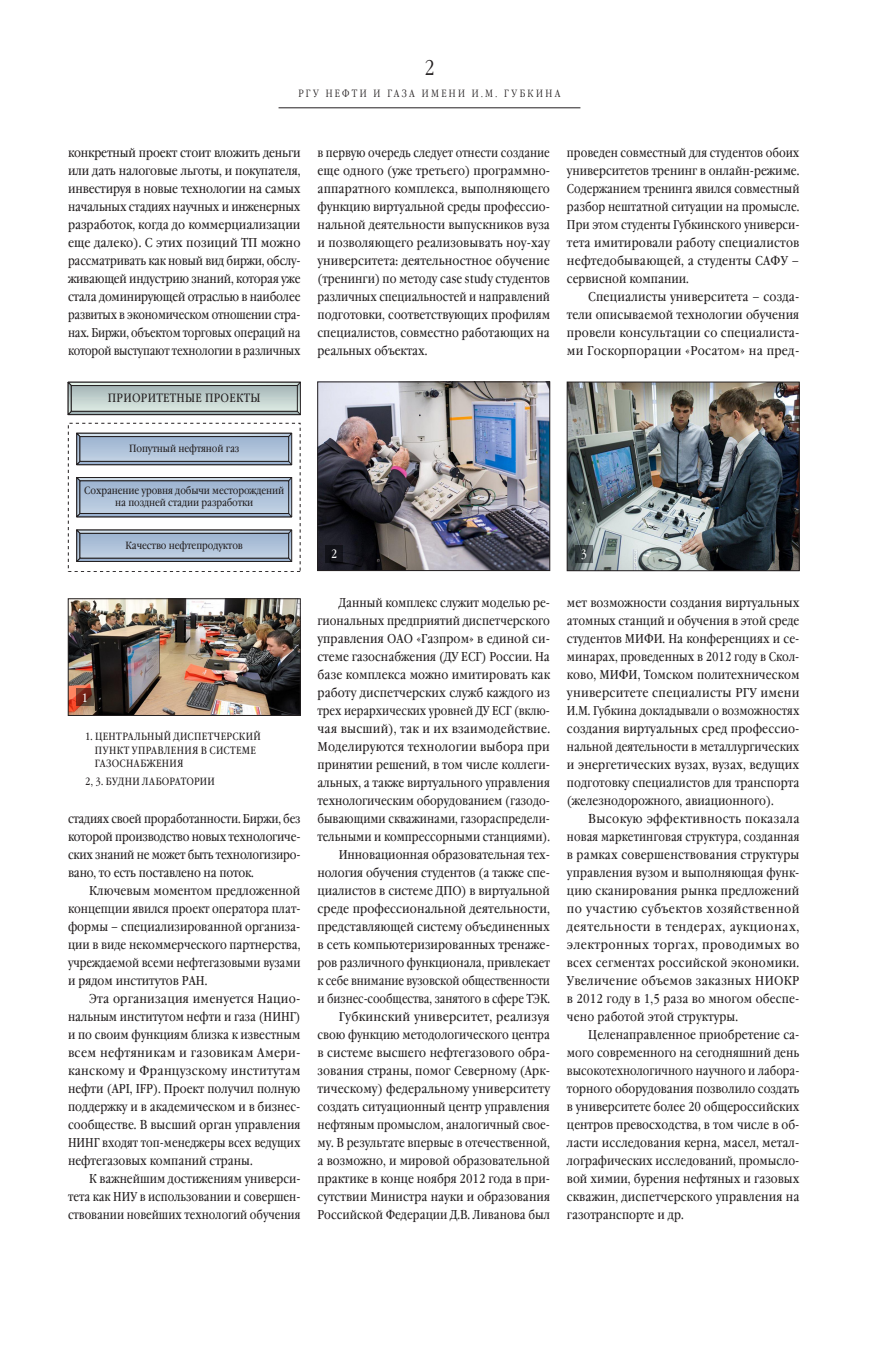
<style>
.page{position:relative;width:893px;height:1361px;background:#fff}
.page>*{position:absolute;margin:0;border:0;box-sizing:border-box;transform-origin:0 0}
.koloncifra{font:300 21px "Garamond Narrow C";color:#231f20}
.O9-Text{font:12.75px/18px "Garamond Book Narrow C";color:#231f20;text-align:justify}
.O9-Text-2{font:12.75px/18px "Garamond Book Narrow C";color:#231f20;text-align:justify;scale:1.05 1}
.O9-Text-3{font:12.75px/18px "Garamond Book Narrow C";color:#231f20;text-align:justify;scale:.96 1}
.O9-Text-4{font:12.75px/18px "Garamond Book Narrow C";color:#231f20;text-align:justify;scale:1.04 1}
.t1{font:12px "Garamond Book Narrow C";letter-spacing:.025em;color:#231f20}
._1_2_text_fonar{font:12px "Garamond Book Narrow C";color:#fff}
.t2{font:10.5px/12.6px "Garamond Book Narrow C";letter-spacing:-.01em;color:#231f20;text-align:center}
.t3{font:10.5px/13.5px "Garamond Book Narrow C";letter-spacing:.03em;color:#231f20}
.Kolontitul{font:300 10.5px "Garamond Narrow C";letter-spacing:.23em;color:#231f20}
.t4{font:10.5px "Garamond Book Narrow C";letter-spacing:.025em;color:#231f20}
</style>
<div class="page">
<hr style="left:279px;top:107px;width:301px;height:1px;background:#231f20">
<img style="left:70px;top:600px;width:228px;height:113px">
<div style="left:68px;top:598px;width:232px;height:117px;border:1px solid #231f20"></div>
<img style="left:569px;top:384px;width:228px;height:185px">
<div style="left:567px;top:382px;width:232px;height:189px;border:1px solid #231f20"></div>
<img style="left:319px;top:384px;width:229px;height:185px">
<div style="left:317px;top:382px;width:233px;height:189px;border:1px solid #231f20"></div>
<svg style="left:575px;top:545px;width:17px;height:17px"></svg>
<div style="left:326px;top:545px;width:17px;height:17px;background:#14141a"></div>
<svg style="left:77px;top:689px;width:17px;height:17px"></svg>
<div style="left:68px;top:423px;width:233px;height:149px;border:1px dashed #231f20"></div>
<svg style="left:68px;top:382px;width:233px;height:33px"></svg>
<svg style="left:73px;top:387px;width:223px;height:22px"></svg>
<div style="left:71px;top:385px;width:227px;height:26px;border:1px solid #231f20"></div>
<svg style="left:76px;top:432px;width:217px;height:33px"></svg>
<svg style="left:82px;top:438px;width:205px;height:21px"></svg>
<div style="left:80px;top:436px;width:209px;height:25px;border:1px solid #231f20"></div>
<svg style="left:76px;top:477px;width:217px;height:40px"></svg>
<div style="left:80px;top:481px;width:209px;height:32px;background:linear-gradient(to bottom,#9db3d0,#bfd0e2)"></div>
<div style="left:80px;top:480px;width:209px;height:34px;border:1px solid #231f20"></div>
<svg style="left:76px;top:529px;width:217px;height:33px"></svg>
<svg style="left:82px;top:535px;width:205px;height:21px"></svg>
<div style="left:80px;top:533px;width:209px;height:25px;border:1px solid #231f20"></div>
<p class="koloncifra" style="left:424px;top:56px;width:12px">2</p>
<p class="Kolontitul" style="left:299px;top:88px;width:263px">РГУ НЕФТИ И ГАЗА ИМЕНИ И.М. ГУБКИНА</p>
<p class="O9-Text" style="left:68px;top:144px;width:234px">конкретный проект стоит вложить деньги или дать налоговые льготы, и покупателя, инвестируя в новые технологии на самых начальных стадиях научных и инженерных разработок, когда до коммерциализации еще далеко). С этих позиций ТП можно рассматривать как новый вид биржи, обслу&shy;живающей индустрию знаний, которая уже стала доминирующей отраслью в наиболее развитых в экономическом отношении стра&shy;нах. Биржи, объектом торговых операций на которой выступают технологии в различных</p>
<p class="t1" style="left:108px;top:391px;width:154px">ПРИОРИТЕТНЫЕ ПРОЕКТЫ</p>
<p class="O9-Text-3" style="left:317px;top:144px;width:244px">в первую очередь следует отнести создание еще одного (уже третьего) программно&shy;аппаратного комплекса, выполняющего функцию виртуальной среды профессио&shy;нальной деятельности выпускников вуза и позволяющего реализовывать ноу-хау университета: деятельностное обучение (тренинги) по методу case study студентов различных специальностей и направлений подготовки, соответствующих профилям специалистов, совместно работающих на реальных объектах.</p>
<p class="O9-Text" style="left:567px;top:144px;width:234px">проведен совместный для студентов обоих университетов тренинг в онлайн-режиме.<br>Содержанием тренинга явился совместный разбор нештатной ситуации на промысле.<br>При этом студенты Губкинского универси&shy;тета имитировали работу специалистов нефтедобывающей, а студенты САФУ – сервисной компании.</p>
<p class="O9-Text" style="left:567px;top:288px;width:234px;text-indent:21px">Специалисты университета – созда&shy;тели описываемой технологии обучения провели консультации со специалиста&shy;ми Госкорпорации «Росатом» на пред-</p>
<p class="t2" style="left:129px;top:442px;width:112px">Попутный нефтяной газ</p>
<p class="t2" style="left:84px;top:484px;width:201px">Сохранение уровня добычи месторождений на поздней стадии разработки</p>
<p class="t2" style="left:126px;top:539px;width:119px">Качество нефтепродуктов</p>
<p class="_1_2_text_fonar" style="left:82px;top:691px;width:8px">1</p>
<p class="t3" style="left:95px;top:730px;width:167px;text-indent:-10px">1. ЦЕНТРАЛЬНЫЙ ДИСПЕТЧЕРСКИЙ<br>ПУНКТ УПРАВЛЕНИЯ В СИСТЕМЕ<br>ГАЗОСНАБЖЕНИЯ</p>
<p class="t4" style="left:85px;top:775px;width:131px">2, 3. БУДНИ ЛАБОРАТОРИИ</p>
<p class="O9-Text" style="left:68px;top:810px;width:234px">стадиях своей проработанности. Биржи, без которой производство новых технологиче&shy;ских знаний не может быть технологизиро&shy;вано, то есть поставлено на поток.</p>
<p class="O9-Text" style="left:68px;top:882px;width:234px;text-indent:21px">Ключевым моментом предложенной концепции явился проект оператора плат&shy;формы – специализированной организа&shy;ции в виде некоммерческого партнерства, учреждаемой всеми нефтегазовыми вузами и рядом институтов РАН.</p>
<p class="O9-Text" style="left:68px;top:990px;width:234px;text-indent:21px">Эта организация именуется Нацио&shy;нальным институтом нефти и газа (НИНГ) и по своим функциям близка к известным всем нефтяникам и газовикам Амери&shy;канскому и Французскому институтам нефти (API, IFP). Проект получил полную поддержку и в академическом и в бизнес&shy;сообществе. В высший орган управления НИНГ входят топ-менеджеры всех ведущих нефтегазовых компаний страны.</p>
<p class="O9-Text" style="left:68px;top:1170px;width:234px;text-indent:21px">К важнейшим достижениям универси&shy;тета как НИУ в использовании и совершен&shy;ствовании новейших технологий обучения</p>
<p class="_1_2_text_fonar" style="left:331px;top:547px;width:8px">2</p>
<p class="_1_2_text_fonar" style="left:581px;top:547px;width:8px">3</p>
<p class="O9-Text" style="left:317px;top:594px;width:234px;text-indent:21px">Данный комплекс служит моделью ре&shy;гиональных предприятий диспетчерского управления ОАО «Газпром» в единой си&shy;стеме газоснабжения (ДУ ЕСГ) России. На базе комплекса можно имитировать как работу диспетчерских служб каждого из трех иерархических уровней ДУ ЕСГ (вклю&shy;чая высший), так и их взаимодействие.<br>Моделируются технологии выбора при принятии решений, в том числе коллеги&shy;альных, а также виртуального управления технологическим оборудованием (газодо&shy;бывающими скважинами, газораспредели&shy;тельными и компрессорными станциями).</p>
<p class="O9-Text" style="left:317px;top:846px;width:234px;text-indent:21px">Инновационная образовательная тех&shy;нология обучения студентов (а также спе&shy;циалистов в системе ДПО) в виртуальной среде профессиональной деятельности, представляющей систему объединенных в сеть компьютеризированных тренаже&shy;ров различного функционала, привлекает к себе внимание вузовской общественности и бизнес-сообщества, занятого в сфере ТЭК.</p>
<p class="O9-Text-2" style="left:317px;top:1008px;width:223px;text-indent:21px">Губкинский университет, реализуя свою функцию методологического центра в системе высшего нефтегазового обра&shy;зования страны, помог Северному (Арк&shy;тическому) федеральному университету создать ситуационный центр управления нефтяным промыслом, аналогичный свое&shy;му. В результате впервые в отечественной, а возможно, и мировой образовательной практике в конце ноября 2012 года в при&shy;сутствии Министра науки и образования Российской Федерации Д.В. Ливанова был</p>
<p class="O9-Text" style="left:567px;top:594px;width:234px">мет возможности создания виртуальных атомных станций и обучения в этой среде студентов МИФИ. На конференциях и се&shy;минарах, проведенных в 2012 году в Скол&shy;ково, МИФИ, Томском политехническом университете специалисты РГУ имени И.М. Губкина докладывали о возможностях создания виртуальных сред профессио&shy;нальной деятельности в металлургических и энергетических вузах, вузах, ведущих подготовку специалистов для транспорта (железнодорожного, авиационного).</p>
<p class="O9-Text-4" style="left:567px;top:810px;width:225px;text-indent:21px">Высокую эффективность показала новая маркетинговая структура, созданная в рамках совершенствования структуры управления вузом и выполняющая функ&shy;цию сканирования рынка предложений по участию субъектов хозяйственной деятельности в тендерах, аукционах, электронных торгах, проводимых во всех сегментах российской экономики.<br>Увеличение объемов заказных НИОКР в 2012 году в 1,5 раза во многом обеспе&shy;чено работой этой структуры.</p>
<p class="O9-Text" style="left:567px;top:1026px;width:234px;text-indent:21px">Целенаправленное приобретение са&shy;мого современного на сегодняшний день высокотехнологичного научного и лабора&shy;торного оборудования позволило создать в университете более 20 общероссийских центров превосходства, в том числе в об&shy;ласти исследования керна, масел, метал&shy;лографических исследований, промысло&shy;вой химии, бурения нефтяных и газовых скважин, диспетчерского управления на газотранспорте и др.</p>
</div>
